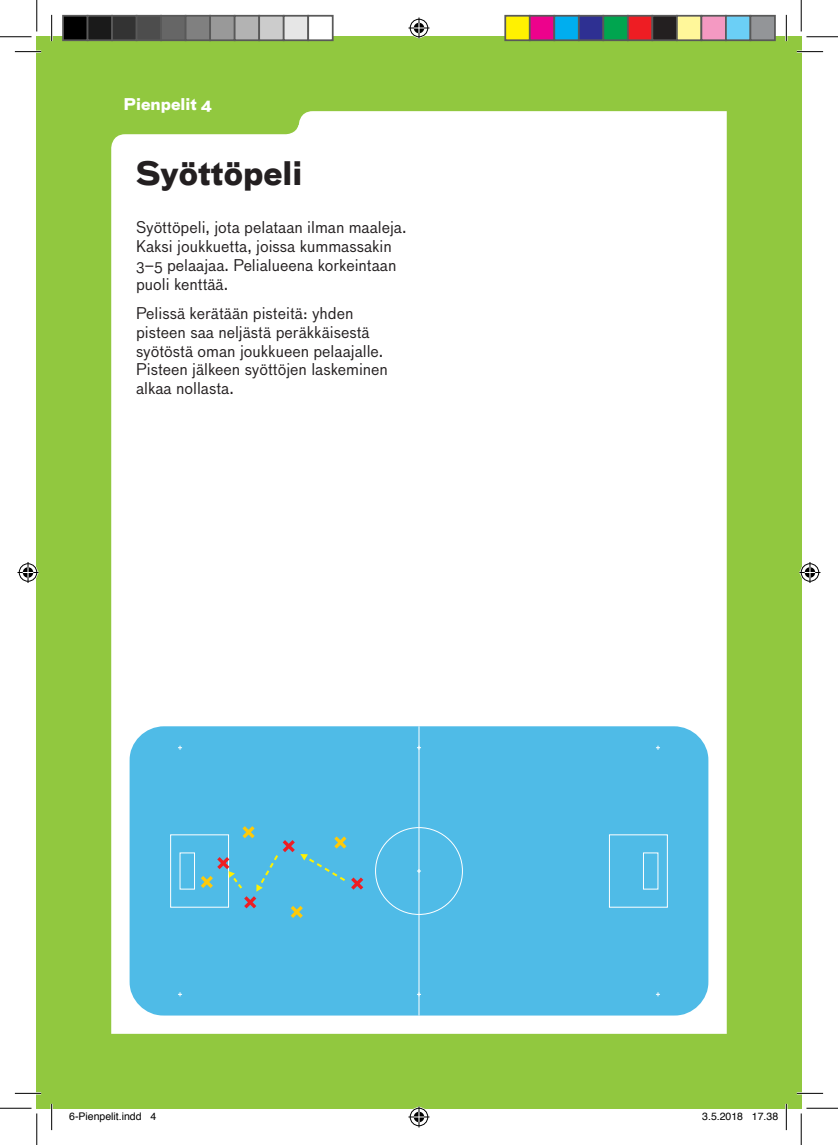
<style>
.page{position:relative;width:838px;height:1145px;background:#fff}
.page>*{position:absolute;margin:0;border:0;box-sizing:border-box;transform-origin:0 0}
.t1{font:700 31.5px "Bau";color:#231f20}
.t2{font:15.75px/18.9px "Bau";color:#231f20}
.t3{font:700 15.75px "Bau";color:#fff}
.t4{font:10.5px "Helvetica";color:#000}
</style>
<div class="page">
<div style="left:37px;top:37px;width:764px;height:1071px;background:#91c83f"></div>
<div style="left:111px;top:111px;width:615px;height:923px;background:#fff"></div>
<div style="left:129px;top:726px;width:579px;height:290px;background:#4fbbe7;border-radius:35px"></div>
<div style="left:170px;top:834px;width:59px;height:74px;border:1px solid #fff"></div>
<svg style="left:178px;top:992px;width:4px;height:4px"></svg>
<svg style="left:656px;top:992px;width:4px;height:4px"></svg>
<hr style="left:418px;top:726px;width:1px;height:290px;background:#fff">
<div style="left:609px;top:834px;width:58px;height:74px;border:1px solid #fff"></div>
<svg style="left:656px;top:746px;width:4px;height:4px"></svg>
<svg style="left:178px;top:746px;width:4px;height:4px"></svg>
<svg style="left:417px;top:869px;width:4px;height:4px"></svg>
<div style="left:179px;top:852px;width:16px;height:38px;border:1px solid #fff"></div>
<div style="left:643px;top:852px;width:15px;height:38px;border:1px solid #fff"></div>
<svg style="left:201px;top:826px;width:162px;height:92px"></svg>
<hr style="left:15px;top:51px;width:26px;height:2px;background:#fff">
<hr style="left:796px;top:51px;width:27px;height:2px;background:#fff">
<hr style="left:15px;top:1092px;width:26px;height:2px;background:#fff">
<hr style="left:796px;top:1092px;width:27px;height:2px;background:#fff">
<hr style="left:51px;top:15px;width:2px;height:26px;background:#fff">
<hr style="left:51px;top:1104px;width:2px;height:26px;background:#fff">
<hr style="left:785px;top:15px;width:2px;height:26px;background:#fff">
<hr style="left:785px;top:1104px;width:2px;height:26px;background:#fff">
<svg style="left:15px;top:51px;width:26px;height:1px"></svg>
<svg style="left:796px;top:51px;width:27px;height:1px"></svg>
<svg style="left:15px;top:1093px;width:26px;height:1px"></svg>
<svg style="left:796px;top:1093px;width:27px;height:1px"></svg>
<svg style="left:51px;top:15px;width:1px;height:26px"></svg>
<svg style="left:51px;top:1104px;width:1px;height:26px"></svg>
<svg style="left:786px;top:15px;width:1px;height:26px"></svg>
<svg style="left:786px;top:1104px;width:1px;height:26px"></svg>
<hr style="left:0;top:36px;width:32px;height:1px;background:#000">
<hr style="left:806px;top:36px;width:31px;height:1px;background:#000">
<hr style="left:0;top:1108px;width:32px;height:1px;background:#000">
<hr style="left:806px;top:1108px;width:31px;height:1px;background:#000">
<hr style="left:36px;top:0;width:1px;height:31px;background:#000">
<hr style="left:36px;top:1113px;width:1px;height:32px;background:#000">
<hr style="left:800px;top:0;width:1px;height:31px;background:#000">
<hr style="left:800px;top:1113px;width:1px;height:32px;background:#000">
<svg style="left:408px;top:18px;width:21px;height:21px"></svg>
<svg style="left:408px;top:1106px;width:21px;height:21px"></svg>
<svg style="left:18px;top:562px;width:21px;height:21px"></svg>
<svg style="left:799px;top:562px;width:21px;height:21px"></svg>
<div style="left:63px;top:16px;width:25px;height:24px;background:#000"></div>
<div style="left:62px;top:15px;width:26px;height:26px;border:2px solid #595959"></div>
<div style="left:88px;top:16px;width:24px;height:24px;background:#1a1a1a"></div>
<div style="left:87px;top:15px;width:26px;height:26px;border:2px solid #595959"></div>
<div style="left:112px;top:16px;width:25px;height:24px;background:#333"></div>
<div style="left:111px;top:15px;width:26px;height:26px;border:2px solid #595959"></div>
<div style="left:137px;top:16px;width:24px;height:24px;background:#4d4d4d"></div>
<div style="left:136px;top:15px;width:26px;height:26px;border:2px solid #595959"></div>
<div style="left:161px;top:16px;width:25px;height:24px;background:#666"></div>
<div style="left:160px;top:15px;width:26px;height:26px;border:2px solid #595959"></div>
<div style="left:186px;top:16px;width:24px;height:24px;background:#808080"></div>
<div style="left:185px;top:15px;width:26px;height:26px;border:2px solid #595959"></div>
<div style="left:210px;top:16px;width:25px;height:24px;background:#999"></div>
<div style="left:209px;top:15px;width:26px;height:26px;border:2px solid #595959"></div>
<div style="left:235px;top:16px;width:24px;height:24px;background:#b3b3b3"></div>
<div style="left:234px;top:15px;width:26px;height:26px;border:2px solid #595959"></div>
<div style="left:259px;top:16px;width:25px;height:24px;background:#ccc"></div>
<div style="left:258px;top:15px;width:26px;height:26px;border:2px solid #595959"></div>
<div style="left:284px;top:16px;width:24px;height:24px;background:#e6e6e6"></div>
<div style="left:283px;top:15px;width:26px;height:26px;border:2px solid #595959"></div>
<div style="left:308px;top:16px;width:25px;height:24px;background:#fff"></div>
<div style="left:307px;top:15px;width:26px;height:26px;border:2px solid #595959"></div>
<div style="left:505px;top:16px;width:24px;height:24px;background:#fff101"></div>
<div style="left:504px;top:15px;width:26px;height:26px;border:2px solid #595959"></div>
<div style="left:529px;top:16px;width:25px;height:24px;background:#ed028c"></div>
<div style="left:529px;top:15px;width:26px;height:26px;border:2px solid #595959"></div>
<div style="left:554px;top:16px;width:24px;height:24px;background:#00aeef"></div>
<div style="left:553px;top:15px;width:26px;height:26px;border:2px solid #595959"></div>
<div style="left:578px;top:16px;width:25px;height:24px;background:#2e3092"></div>
<div style="left:578px;top:15px;width:26px;height:26px;border:2px solid #595959"></div>
<div style="left:603px;top:16px;width:24px;height:24px;background:#00a54f"></div>
<div style="left:602px;top:15px;width:26px;height:26px;border:2px solid #595959"></div>
<div style="left:627px;top:16px;width:25px;height:24px;background:#ee1d23"></div>
<div style="left:627px;top:15px;width:26px;height:26px;border:2px solid #595959"></div>
<div style="left:652px;top:16px;width:24px;height:24px;background:#231f20"></div>
<div style="left:651px;top:15px;width:26px;height:26px;border:2px solid #595959"></div>
<div style="left:676px;top:16px;width:25px;height:24px;background:#fff79a"></div>
<div style="left:676px;top:15px;width:26px;height:26px;border:2px solid #595959"></div>
<div style="left:701px;top:16px;width:24px;height:24px;background:#f499c2"></div>
<div style="left:700px;top:15px;width:26px;height:26px;border:2px solid #595959"></div>
<div style="left:725px;top:16px;width:25px;height:24px;background:#6bcff6"></div>
<div style="left:725px;top:15px;width:26px;height:26px;border:2px solid #595959"></div>
<div style="left:750px;top:16px;width:24px;height:24px;background:#939598"></div>
<div style="left:749px;top:15px;width:26px;height:26px;border:2px solid #595959"></div>
<p class="t3" style="left:124px;top:93px;width:90px">Pienpelit 4</p>
<h1 class="t1" style="left:136px;top:151px;width:168px">Syöttöpeli</h1>
<p class="t2" style="left:136px;top:218px;width:272px">Syöttöpeli, jota pelataan ilman maaleja.<br>Kaksi joukkuetta, joissa kummassakin 3–5 pelaajaa. Pelialueena korkeintaan puoli kenttää.</p>
<p class="t2" style="left:136px;top:304px;width:253px">Pelissä kerätään pisteitä: yhden pisteen saa neljästä peräkkäisestä syötöstä oman joukkueen pelaajalle.<br>Pisteen jälkeen syöttöjen laskeminen alkaa nollasta.</p>
<p class="t4" style="left:69px;top:1108px;width:88px">6-Pienpelit.indd 4</p>
<p class="t4" style="left:702px;top:1108px;width:77px">3.5.2018 17.38</p>
</div>
